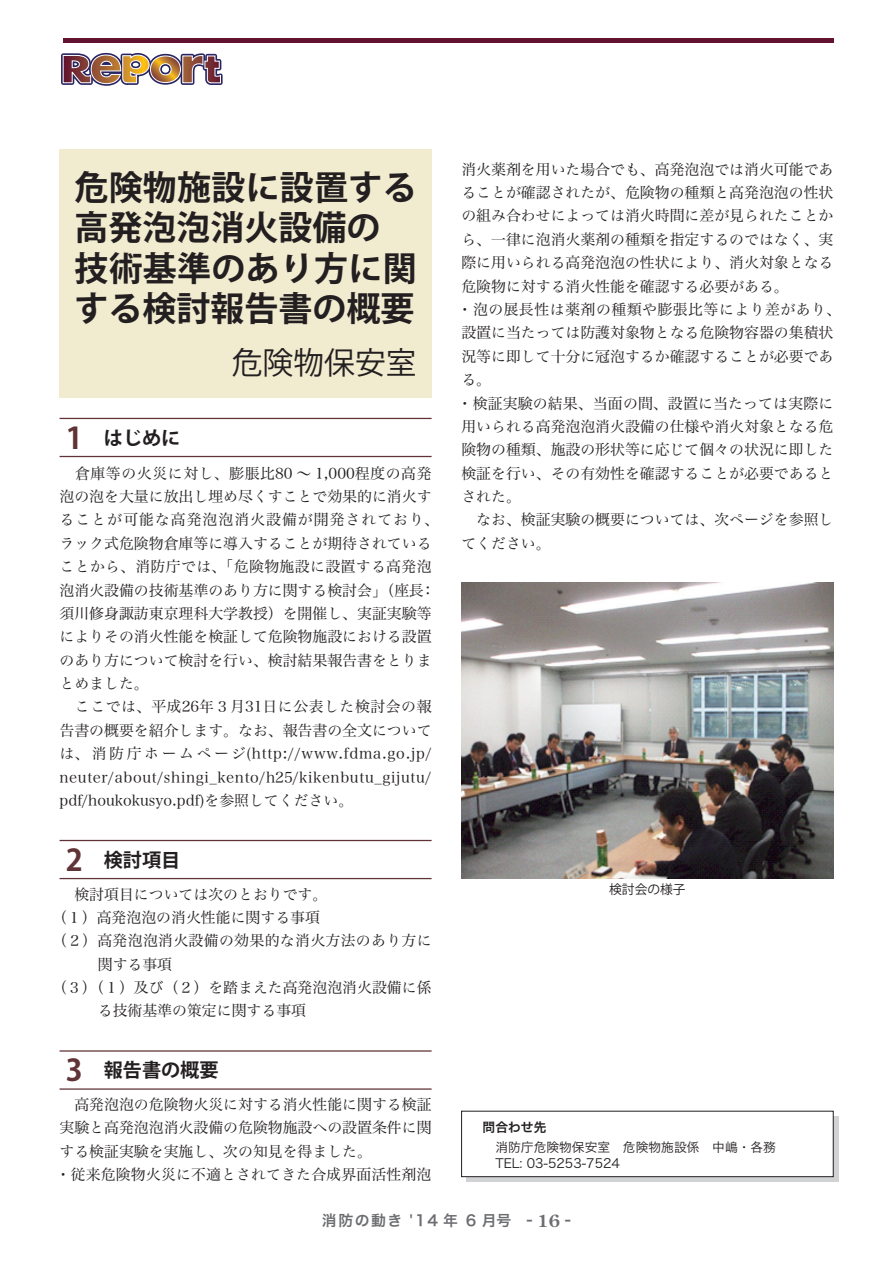
<style>
.page{position:relative;width:893px;height:1263px;background:#fff}
.page>*{position:absolute;margin:0;border:0;box-sizing:border-box;transform-origin:0 0}
.t1{font:700 34.05px/40.3px "Koz Go Pro";letter-spacing:.005em;color:#231f20}
.t2{font:30.9px "Koz Go Pro";color:#231f20}
.t3{font:700 19.2px "Koz Go Pro";color:#231f20}
.t4{font:14.85px/23.4px "Hira Min Pro N W3";color:#231f20}
.t5{font:14.85px "Hira Min Pro N W3";letter-spacing:.02em;color:#231f20}
.t6{font:14.85px "Hira Kaku Pro W6";letter-spacing:.1em;color:#6c6d70}
.t7{font:12.75px/15.9px "Hira Kaku Pro N W3";color:#231f20}
.t8{font:12.75px "Koz Go Pro";color:#231f20}
.t9{font:12.75px "Hira Kaku Pro N W6";color:#231f20}
.s1{font-size:29.7px;color:#603336}
.s2{font-family:"Century Old Style Std";font-weight:700;font-size:16.95px}
</style>
<div class="page">
<div style="left:60px;top:149px;width:372px;height:249px;background:#f1ebd0"></div>
<hr style="left:60px;top:418px;width:372px;height:1px;background:#603336">
<hr style="left:60px;top:456px;width:372px;height:1px;background:#603336">
<hr style="left:60px;top:840px;width:372px;height:1px;background:#603336">
<hr style="left:60px;top:878px;width:372px;height:1px;background:#603336">
<hr style="left:60px;top:1050px;width:372px;height:2px;background:#603336">
<hr style="left:60px;top:1088px;width:372px;height:2px;background:#603336">
<svg style="left:467px;top:1116px;width:372px;height:66px;background:#c8c9ca"></svg>
<div style="left:462px;top:1111px;width:371px;height:66px;background:#fff"></div>
<div style="left:461px;top:1111px;width:372px;height:66px;border:1px solid #231f20"></div>
<img style="left:461px;top:583px;width:372px;height:295px">
<div style="left:63px;top:38px;width:770px;height:5px;background:#62132f"></div>
<svg style="left:61px;top:52px;width:162px;height:34px"></svg>
<h1 class="t1" style="left:74px;top:170px;width:344px">危険物施設に設置する高発泡泡消火設備の技術基準のあり方に関する検討報告書の概要</h1>
<h2 class="t2" style="left:232px;top:342px;width:186px">危険物保安室</h2>
<p class="t3" style="left:66px;top:425px;width:116px"><span class="s1">1</span> はじめに</p>
<p class="t4" style="left:60px;top:460px;width:381px">　倉庫等の火災に対し、膨脹比80 ～ 1,000程度の高発泡の泡を大量に放出し埋め尽くすことで効果的に消火することが可能な高発泡泡消火設備が開発されており、ラック式危険物倉庫等に導入することが期待されていることから、消防庁では、「危険物施設に設置する高発泡泡消火設備の技術基準のあり方に関する検討会」（座長：須川修身諏訪東京理科大学教授）を開催し、実証実験等によりその消火性能を検証して危険物施設における設置のあり方について検討を行い、検討結果報告書をとりまとめました。<br>　ここでは、平成26年３月31日に公表した検討会の報告書の概要を紹介します。なお、報告書の全文については、消防庁ホームページ(http://www.fdma.go.jp/ neuter/about/shingi_kento/h25/kikenbutu_gijutu/ pdf/houkokusyo.pdf)を参照してください。</p>
<p class="t3" style="left:66px;top:847px;width:116px"><span class="s1">2</span> 検討項目</p>
<p class="t4" style="left:60px;top:881px;width:269px">　検討項目については次のとおりです。</p>
<p class="t4" style="left:52px;top:904px;width:269px">（１）高発泡泡の消火性能に関する事項</p>
<p class="t5" style="left:52px;top:928px;width:381px">（２）高発泡泡消火設備の効果的な消火方法のあり方に</p>
<p class="t4" style="left:98px;top:951px;width:76px">関する事項</p>
<p class="t4" style="left:52px;top:974px;width:381px">（３）（１）及び（２）を踏まえた高発泡泡消火設備に係</p>
<p class="t4" style="left:98px;top:998px;width:210px">る技術基準の策定に関する事項</p>
<p class="t3" style="left:66px;top:1058px;width:154px"><span class="s1">3</span> 報告書の概要</p>
<p class="t4" style="left:56px;top:1091px;width:377px">　高発泡泡の危険物火災に対する消火性能に関する検証実験と高発泡泡消火設備の危険物施設への設置条件に関する検証実験を実施し、次の知見を得ました。<br>・従来危険物火災に不適とされてきた合成界面活性剤泡</p>
<p class="t4" style="left:458px;top:156px;width:385px">消火薬剤を用いた場合でも、高発泡泡では消火可能であることが確認されたが、危険物の種類と高発泡泡の性状の組み合わせによっては消火時間に差が見られたことから、一律に泡消火薬剤の種類を指定するのではなく、実際に用いられる高発泡泡の性状により、消火対象となる危険物に対する消火性能を確認する必要がある。<br>・泡の展長性は薬剤の種類や膨張比等により差があり、設置に当たっては防護対象物となる危険物容器の集積状況等に即して十分に冠泡するか確認することが必要である。<br>・検証実験の結果、当面の間、設置に当たっては実際に用いられる高発泡泡消火設備の仕様や消火対象となる危険物の種類、施設の形状等に応じて個々の状況に即した検証を行い、その有効性を確認することが必要であるとされた。<br>　なお、検証実験の概要については、次ページを参照してください。</p>
<p class="t8" style="left:609px;top:881px;width:78px">検討会の様子</p>
<p class="t9" style="left:483px;top:1115px;width:65px">問合わせ先</p>
<p class="t7" style="left:483px;top:1138px;width:295px">　消防庁危険物保安室　危険物施設係　中嶋・各務　TEL: 03-5253-7524</p>
<p class="t6" style="left:322px;top:1207px;width:250px">消防の動き '14 年 6 月号 - <span class="s2">16</span> -</p>
</div>
